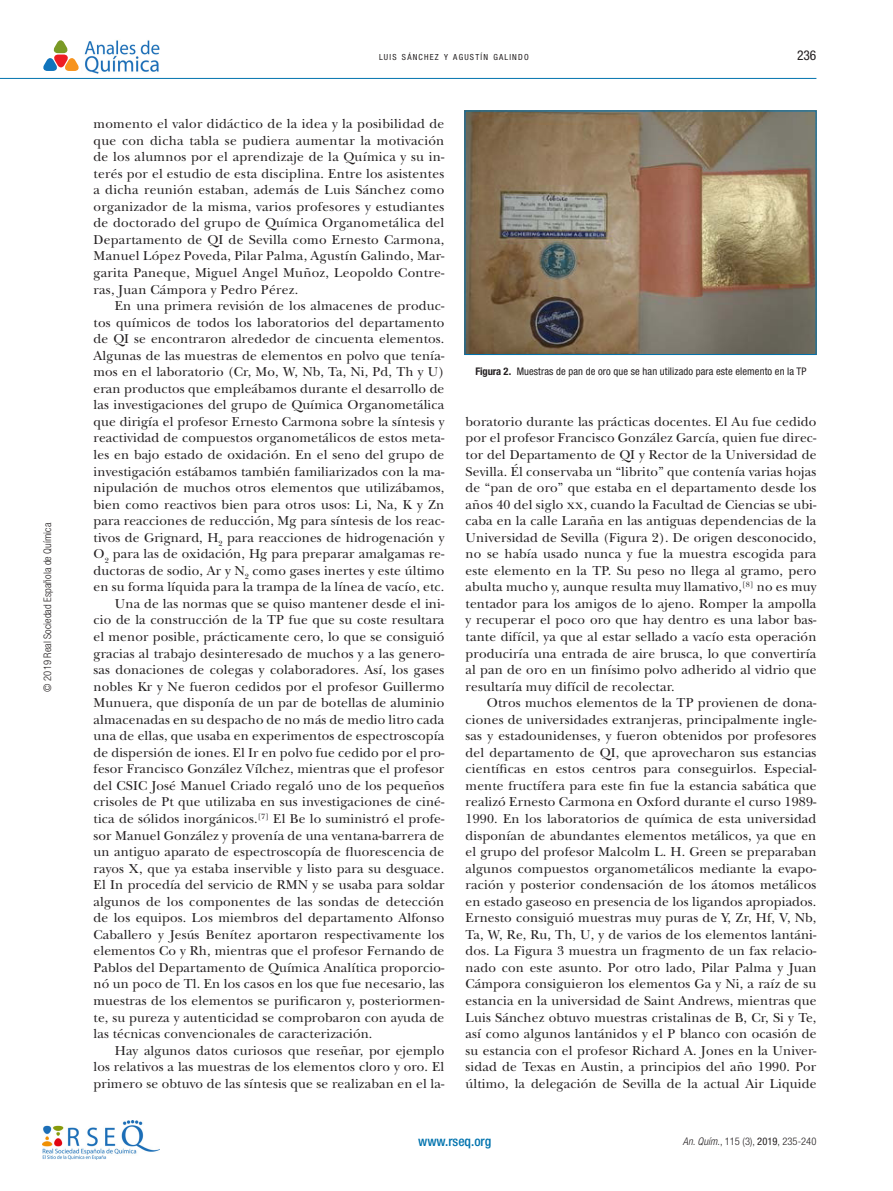
<style>
.page{position:relative;width:893px;height:1191px;background:#fff}
.page>*{position:absolute;margin:0;border:0;box-sizing:border-box;transform-origin:0 0}
.texto_corrido{font:13.5px/16.5px "New Baskerville Std";letter-spacing:.01em;color:#231f20;text-align:justify}
.t1{font:500 condensed 13.5px "Helvetica Neue LT Std";color:#0073ae}
.t2{font:condensed 13.5px "Helvetica Neue LT Std";color:#231f20}
.figurasytablas_pies{font:condensed 10.5px "Helvetica Neue LT Std";letter-spacing:.01em;color:#231f20}
.t3{font:300 condensed 10.5px "Helvetica Neue LT Std";letter-spacing:.005em;color:#231f20}
.t4{font:condensed 8.4px "Helvetica Neue LT Std";letter-spacing:.145em;color:#231f20}
.s1{font-weight:700}
.s2{font-style:italic}
.s3{font-weight:400}
</style>
<div class="page">
<img style="left:84px;top:40px;width:76px;height:34px">
<svg style="left:43px;top:40px;width:36px;height:31px"></svg>
<hr style="left:0;top:78px;width:816px;height:1px;background:#0073ae">
<img style="left:43px;top:1120px;width:116px;height:39px">
<img style="left:467px;top:113px;width:347px;height:240px">
<div style="left:465px;top:111px;width:351px;height:244px;border:1px solid #0073ae"></div>
<p class="t3" style="left:41px;top:691px;width:170px;rotate:-90deg">© 2019 Real Sociedad Española de Química</p>
<p class="t4" style="left:379px;top:52px;width:151px">LUIS SÁNCHEZ Y AGUSTÍN GALINDO</p>
<p class="t2" style="left:797px;top:48px;width:21px">236</p>
<p class="texto_corrido" style="left:94px;top:115px;width:352px">momento el valor didáctico de la idea y la posibilidad de que con dicha tabla se pudiera aumentar la motivación de los alumnos por el aprendizaje de la Química y su in&shy;terés por el estudio de esta disciplina. Entre los asistentes a dicha reunión estaban, además de Luis Sánchez como organizador de la misma, varios profesores y estudiantes de doctorado del grupo de Química Organometálica del Departamento de QI de Sevilla como Ernesto Carmona, Manuel López Poveda, Pilar Palma, Agustín Galindo, Mar&shy;garita Paneque, Miguel Angel Muñoz, Leopoldo Contre&shy;ras, Juan Cámpora y Pedro Pérez.</p>
<p class="texto_corrido" style="left:94px;top:297px;width:352px;text-indent:21px">En una primera revisión de los almacenes de produc&shy;tos químicos de todos los laboratorios del departamento de QI se encontraron alrededor de cincuenta elementos.<br>Algunas de las muestras de elementos en polvo que tenía&shy;mos en el laboratorio (Cr, Mo, W, Nb, Ta, Ni, Pd, Th y U) eran productos que empleábamos durante el desarrollo de las investigaciones del grupo de Química Organometálica que dirigía el profesor Ernesto Carmona sobre la síntesis y reactividad de compuestos organometálicos de estos meta&shy;les en bajo estado de oxidación. En el seno del grupo de investigación estábamos también familiarizados con la ma&shy;nipulación de muchos otros elementos que utilizábamos, bien como reactivos bien para otros usos: Li, Na, K y Zn para reacciones de reducción, Mg para síntesis de los reac&shy;tivos de Grignard, H<sub>2</sub> para reacciones de hidrogenación y O<sub>2</sub> para las de oxidación, Hg para preparar amalgamas re&shy;ductoras de sodio, Ar y N<sub>2</sub> como gases inertes y este último en su forma líquida para la trampa de la línea de vacío, etc.</p>
<p class="texto_corrido" style="left:94px;top:595px;width:352px;text-indent:21px">Una de las normas que se quiso mantener desde el ini&shy;cio de la construcción de la TP fue que su coste resultara el menor posible, prácticamente cero, lo que se consiguió gracias al trabajo desinteresado de muchos y a las genero&shy;sas donaciones de colegas y colaboradores. Así, los gases nobles Kr y Ne fueron cedidos por el profesor Guillermo Munuera, que disponía de un par de botellas de aluminio almacenadas en su despacho de no más de medio litro cada una de ellas, que usaba en experimentos de espectroscopía de dispersión de iones. El Ir en polvo fue cedido por el pro&shy;fesor Francisco González Vílchez, mientras que el profesor del CSIC José Manuel Criado regaló uno de los pequeños crisoles de Pt que utilizaba en sus investigaciones de ciné&shy;tica de sólidos inorgánicos.<sup>[7]</sup> El Be lo suministró el profe&shy;sor Manuel González y provenía de una ventana-barrera de un antiguo aparato de espectroscopía de fluorescencia de rayos X, que ya estaba inservible y listo para su desguace.<br>El In procedía del servicio de RMN y se usaba para soldar algunos de los componentes de las sondas de detección de los equipos. Los miembros del departamento Alfonso Caballero y Jesús Benítez aportaron respectivamente los elementos Co y Rh, mientras que el profesor Fernando de Pablos del Departamento de Química Analítica proporcio&shy;nó un poco de Tl. En los casos en los que fue necesario, las muestras de los elementos se purificaron y, posteriormen&shy;te, su pureza y autenticidad se comprobaron con ayuda de las técnicas convencionales de caracterización.</p>
<p class="texto_corrido" style="left:94px;top:1042px;width:352px;text-indent:21px">Hay algunos datos curiosos que reseñar, por ejemplo los relativos a las muestras de los elementos cloro y oro. El primero se obtuvo de las síntesis que se realizaban en el la-</p>
<p class="figurasytablas_pies" style="left:475px;top:365px;width:333px"><span class="s1">Figura 2.</span> Muestras de pan de oro que se han utilizado para este elemento en la TP</p>
<p class="texto_corrido" style="left:466px;top:413px;width:352px">boratorio durante las prácticas docentes. El Au fue cedido por el profesor Francisco González García, quien fue direc&shy;tor del Departamento de QI y Rector de la Universidad de Sevilla. Él conservaba un “librito” que contenía varias hojas de “pan de oro” que estaba en el departamento desde los años 40 del siglo xx, cuando la Facultad de Ciencias se ubi&shy;caba en la calle Laraña en las antiguas dependencias de la Universidad de Sevilla (Figura 2). De origen desconocido, no se había usado nunca y fue la muestra escogida para este elemento en la TP. Su peso no llega al gramo, pero abulta mucho y, aunque resulta muy llamativo,<sup>[8]</sup> no es muy tentador para los amigos de lo ajeno. Romper la ampolla y recuperar el poco oro que hay dentro es una labor bas&shy;tante difícil, ya que al estar sellado a vacío esta operación produciría una entrada de aire brusca, lo que convertiría al pan de oro en un finísimo polvo adherido al vidrio que resultaría muy difícil de recolectar.</p>
<p class="texto_corrido" style="left:466px;top:694px;width:352px;text-indent:21px">Otros muchos elementos de la TP provienen de dona&shy;ciones de universidades extranjeras, principalmente ingle&shy;sas y estadounidenses, y fueron obtenidos por profesores del departamento de QI, que aprovecharon sus estancias científicas en estos centros para conseguirlos. Especial&shy;mente fructífera para este fin fue la estancia sabática que realizó Ernesto Carmona en Oxford durante el curso 1989- 1990. En los laboratorios de química de esta universidad disponían de abundantes elementos metálicos, ya que en el grupo del profesor Malcolm L. H. Green se preparaban algunos compuestos organometálicos mediante la evapo&shy;ración y posterior condensación de los átomos metálicos en estado gaseoso en presencia de los ligandos apropiados.<br>Ernesto consiguió muestras muy puras de Y, Zr, Hf, V, Nb, Ta, W, Re, Ru, Th, U, y de varios de los elementos lantáni&shy;dos. La Figura 3 muestra un fragmento de un fax relacio&shy;nado con este asunto. Por otro lado, Pilar Palma y Juan Cámpora consiguieron los elementos Ga y Ni, a raíz de su estancia en la universidad de Saint Andrews, mientras que Luis Sánchez obtuvo muestras cristalinas de B, Cr, Si y Te, así como algunos lantánidos y el P blanco con ocasión de su estancia con el profesor Richard A. Jones en la Univer&shy;sidad de Texas en Austin, a principios del año 1990. Por último, la delegación de Sevilla de la actual Air Liquide</p>
<p class="t1" style="left:418px;top:1133px;width:75px">www.rseq.org</p>
<p class="t3" style="left:683px;top:1135px;width:135px"><span class="s2">An. Quím</span>., 115 (3), <span class="s3">2019</span>, 235-240</p>
</div>
